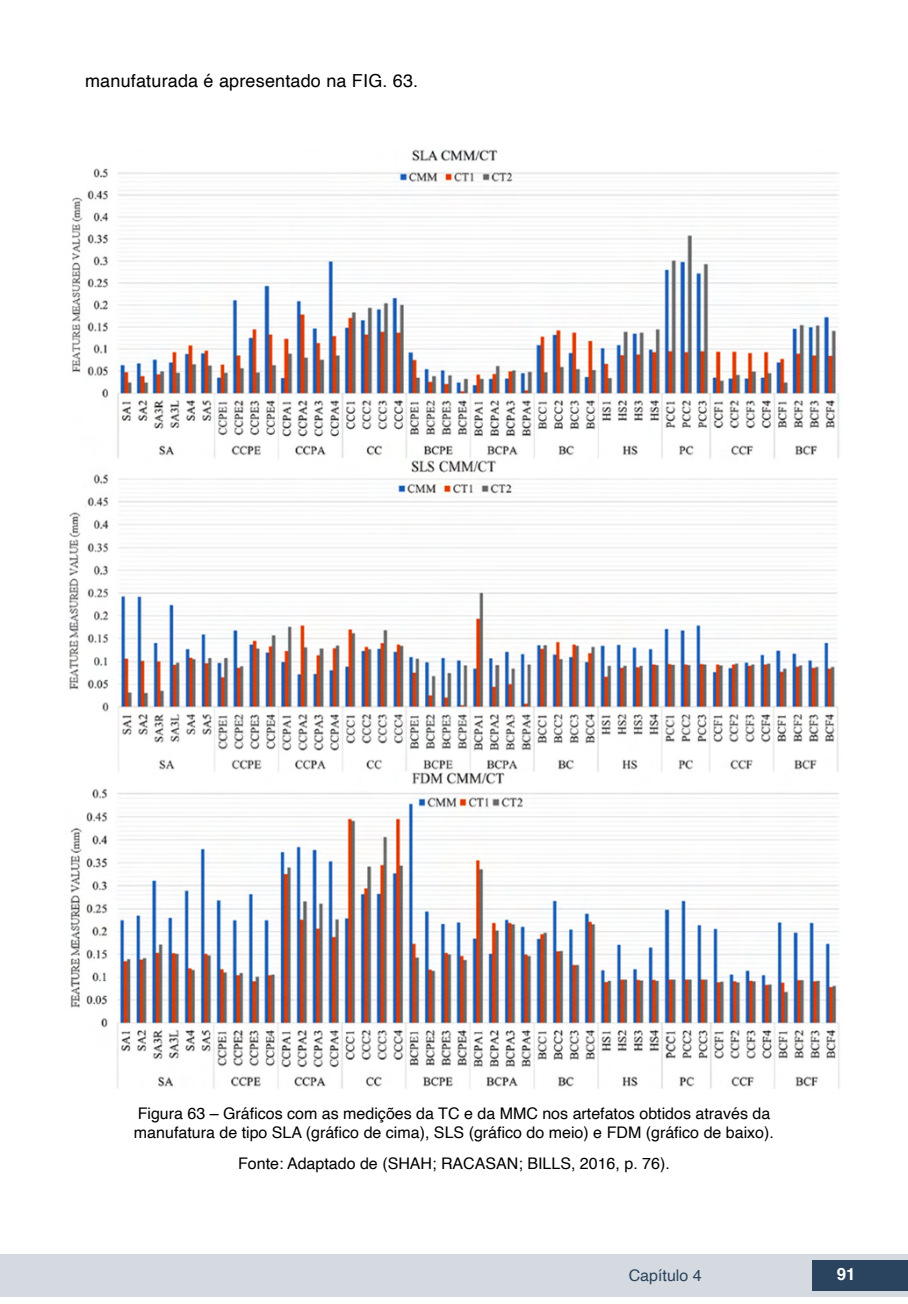
<style>
.page{position:relative;width:908px;height:1304px;background:#fff}
.page>*{position:absolute;margin:0;border:0;box-sizing:border-box;transform-origin:0 0}
.txt{font:18px "Helvetica";letter-spacing:.01em;color:#000}
.t1{font:700 16.8px "Helvetica";color:#fff}
.imagens_graf_tab{font:16px/19.2px "Helvetica";color:#000}
.t2{font:16px "Helvetica";color:#2a435e}
</style>
<div class="page">
<div style="left:0;top:1254px;width:906px;height:43px;background:#d4dadf"></div>
<div style="left:812px;top:1261px;width:95px;height:30px;background:#2a435e"></div>
<img style="left:69px;top:149px;width:771px;height:939px">
<p class="txt" style="left:85px;top:67px;width:334px">manufaturada é apresentado na FIG. 63.</p>
<p class="imagens_graf_tab" style="left:134px;top:1104px;width:641px">Figura 63 – Gráficos com as medições da TC e da MMC nos artefatos obtidos através da manufatura de tipo SLA (gráfico de cima), SLS (gráfico do meio) e FDM (gráfico de baixo).</p>
<p class="imagens_graf_tab" style="left:238px;top:1154px;width:433px">Fonte: Adaptado de (SHAH; RACASAN; BILLS, 2016, p. 76).</p>
<p class="t2" style="left:628px;top:1263px;width:74px">Capítulo 4</p>
<p class="t1" style="left:836px;top:1261px;width:20px">91</p>
</div>
